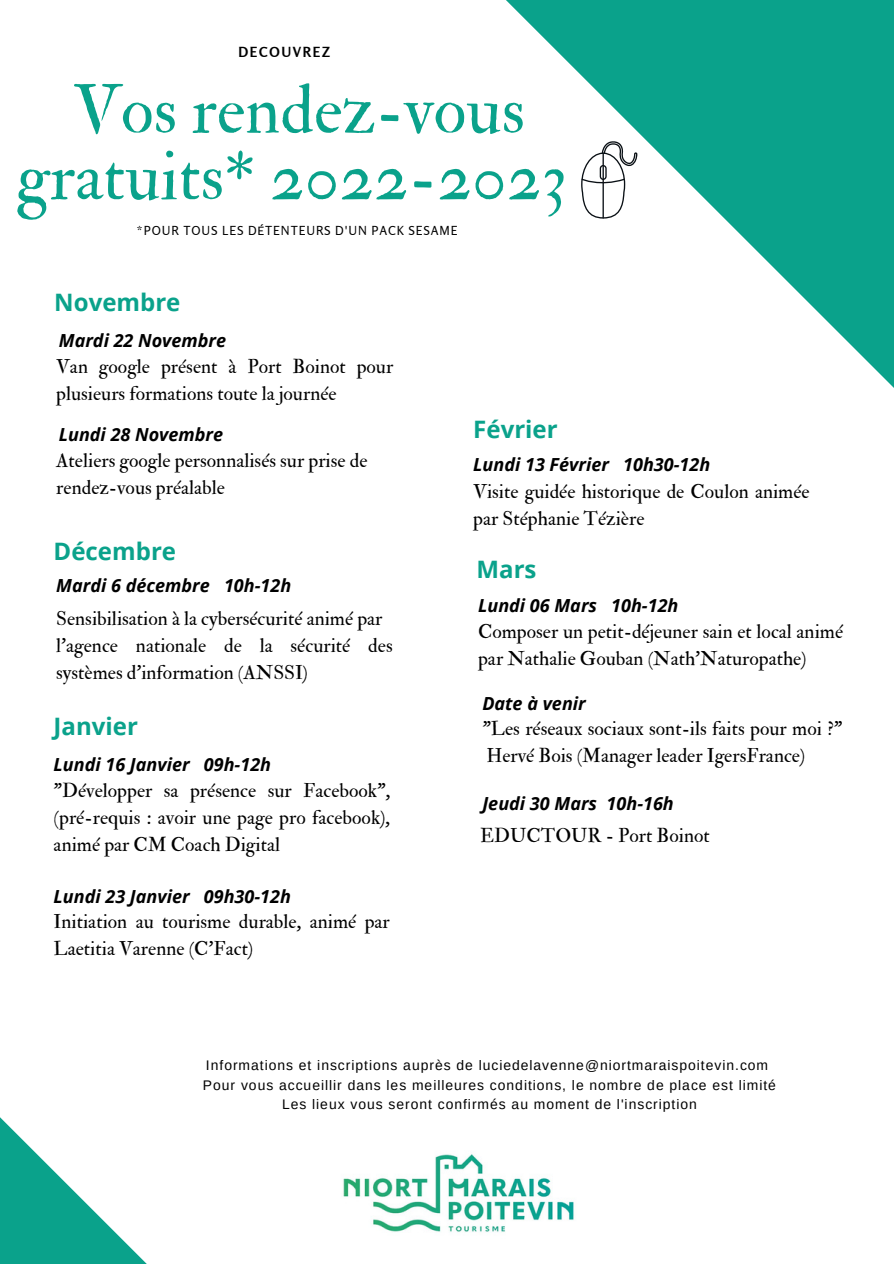
<style>
.page{position:relative;width:894px;height:1264px;background:#fff}
.page>*{position:absolute;margin:0;border:0;box-sizing:border-box;transform-origin:0 0}
.t1{font:68.1px/66.4px "IM FELL Double Pica Roman";color:#0aa28b;text-align:center}
.t2{font:700 24px "Open Sans";color:#0aa28b}
.t3{font:19.5px/27px "IM FELL Double Pica Roman";color:#000}
.t4{font:italic 700 18px "Open Sans";color:#000}
.t5{font:13.95px/19.2px "Arimo";letter-spacing:.07em;color:#000;text-align:center}
.t6{font:700 13.95px "Rosario";letter-spacing:.12em;color:#000}
.t7{font:12.45px "Rosario";letter-spacing:.07em;color:#000}
</style>
<div class="page">
<img style="left:343px;top:1154px;width:231px;height:79px">
<svg style="left:506px;top:0;width:387px;height:387px;fill:#0aa28b"></svg>
<svg style="left:0;top:1117px;width:146px;height:146px"></svg>
<svg style="left:581px;top:141px;width:56px;height:77px"></svg>
<p class="t6" style="left:238px;top:44px;width:93px">DECOUVREZ</p>
<h1 class="t1" style="left:16px;top:78px;width:552px">Vos rendez-vous gratuits* 2022-2023</h1>
<p class="t7" style="left:137px;top:222px;width:322px">*POUR TOUS LES DÉTENTEURS D'UN PACK SESAME</p>
<p class="t2" style="left:54px;top:285px;width:128px">Novembre</p>
<p class="t4" style="left:59px;top:328px;width:169px">Mardi 22 Novembre</p>
<p class="t3" style="left:56px;top:353px;width:338px">Van google présent à Port Boinot pour plusieurs formations toute la journée</p>
<p class="t4" style="left:59px;top:422px;width:166px">Lundi 28 Novembre</p>
<p class="t3" style="left:56px;top:447px;width:313px">Ateliers google personnalisés sur prise de rendez-vous préalable</p>
<p class="t2" style="left:54px;top:534px;width:124px">Décembre</p>
<p class="t4" style="left:56px;top:572px;width:236px">Mardi 6 décembre 10h-12h</p>
<p class="t3" style="left:56px;top:605px;width:338px">Sensibilisation à la cybersécurité animé par l'agence nationale de la sécurité des systèmes d'information (ANSSI)</p>
<p class="t2" style="left:54px;top:709px;width:86px">Janvier</p>
<p class="t4" style="left:54px;top:751px;width:219px">Lundi 16 Janvier 09h-12h</p>
<p class="t3" style="left:54px;top:777px;width:338px;text-align:justify">"Développer sa présence sur Facebook", (pré-requis : avoir une page pro facebook), animé par CM Coach Digital</p>
<p class="t4" style="left:54px;top:883px;width:239px">Lundi 23 Janvier 09h30-12h</p>
<p class="t3" style="left:54px;top:908px;width:337px">Initiation au tourisme durable, animé par<br>Laetitia Varenne (C'Fact)</p>
<p class="t2" style="left:473px;top:412px;width:86px">Février</p>
<p class="t4" style="left:473px;top:451px;width:238px">Lundi 13 Février 10h30-12h</p>
<p class="t3" style="left:473px;top:478px;width:338px">Visite guidée historique de Coulon animée par Stéphanie Tézière</p>
<p class="t2" style="left:476px;top:552px;width:61px">Mars</p>
<p class="t4" style="left:478px;top:593px;width:202px">Lundi 06 Mars 10h-12h</p>
<p class="t3" style="left:478px;top:618px;width:366px">Composer un petit-déjeuner sain et local animé par Nathalie Gouban (Nath'Naturopathe)</p>
<p class="t4" style="left:482px;top:690px;width:105px">Date à venir</p>
<p class="t3" style="left:482px;top:715px;width:361px">"Les réseaux sociaux sont-ils faits pour moi ?"<br>Hervé Bois (Manager leader IgersFrance)</p>
<p class="t4" style="left:482px;top:790px;width:193px">Jeudi 30 Mars 10h-16h</p>
<p class="t3" style="left:480px;top:822px;width:231px">EDUCTOUR - Port Boinot</p>
<p class="t5" style="left:203px;top:1056px;width:574px">Informations et inscriptions auprès de luciedelavenne@niortmaraispoitevin.com<br>Pour vous accueillir dans les meilleures conditions, le nombre de place est limité<br>Les lieux vous seront confirmés au moment de l'inscription</p>
</div>
